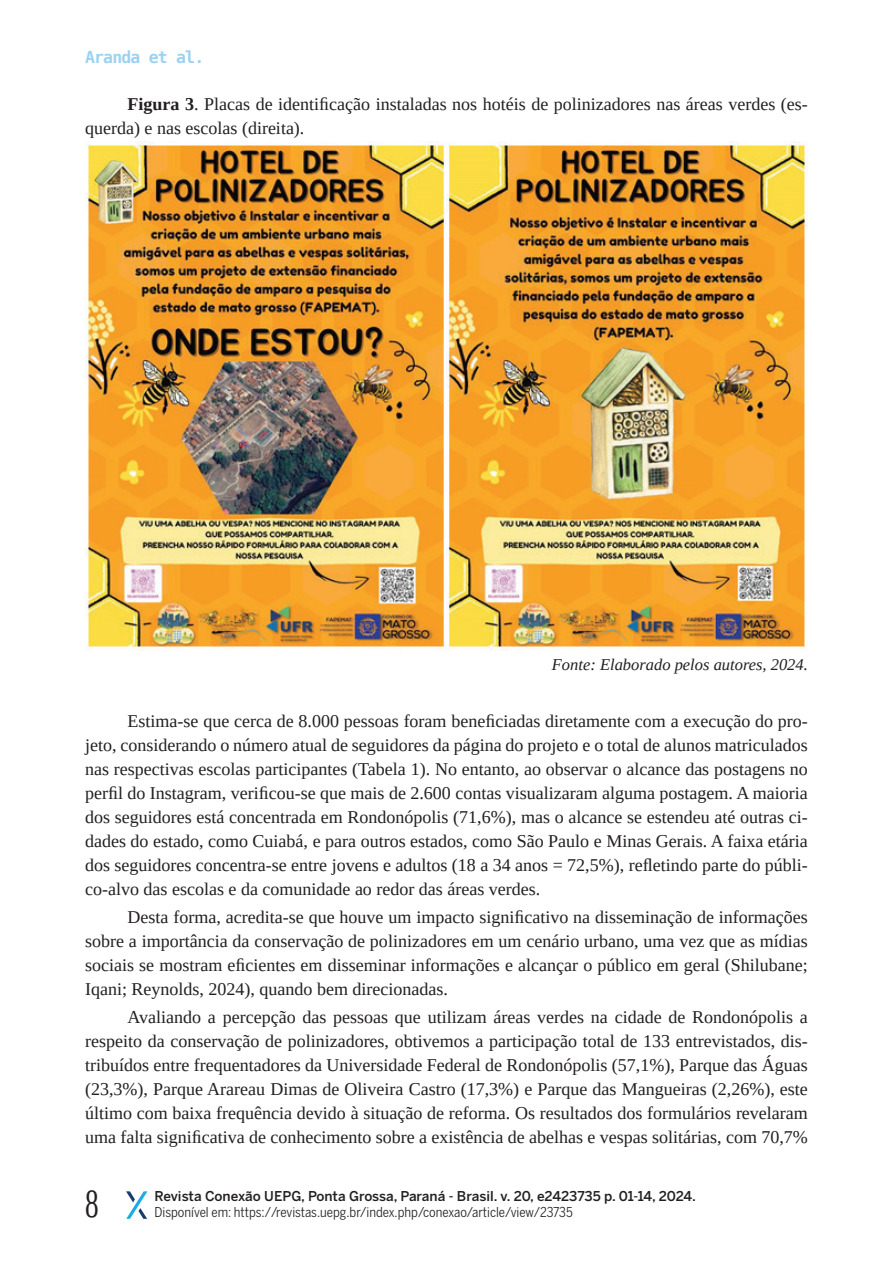
<style>
.page{position:relative;width:893px;height:1263px;background:#fff}
.page>*{position:absolute;margin:0;border:0;box-sizing:border-box;transform-origin:0 0}
.t1{font:39.9px "Liberation Serif";color:#231f20;scale:.68 1}
.t2{font:18px/24px "Liberation Serif";color:#231f20;text-align:justify}
.t3{font:italic 16.5px "Liberation Serif";color:#231f20}
.t4{font:700 16.5px "DejaVu Sans Mono";letter-spacing:-.05em;color:#9bd2f1}
.t5{font:13.5px "Benton Sans Cond";color:#231f20}
.t6{font:500 13.5px "Benton Sans";color:#231f20}
.s1{font-weight:700}
</style>
<div class="page">
<svg style="left:126px;top:1191px;width:21px;height:28px"></svg>
<img style="left:85px;top:142px;width:723px;height:508px">
<p class="t4" style="left:85px;top:45px;width:121px">Aranda et al.</p>
<p class="t2" style="left:85px;top:92px;width:724px;text-indent:43px"><span class="s1">Figura 3</span>. Placas de identificação instaladas nos hotéis de polinizadores nas áreas verdes (es&shy;querda) e nas escolas (direita).</p>
<p class="t3" style="left:552px;top:654px;width:258px">Fonte: Elaborado pelos autores, 2024.</p>
<p class="t2" style="left:85px;top:709px;width:724px;text-indent:43px">Estima-se que cerca de 8.000 pessoas foram beneficiadas diretamente com a execução do pro&shy;jeto, considerando o número atual de seguidores da página do projeto e o total de alunos matriculados nas respectivas escolas participantes (Tabela 1). No entanto, ao observar o alcance das postagens no perfil do Instagram, verificou-se que mais de 2.600 contas visualizaram alguma postagem. A maioria dos seguidores está concentrada em Rondonópolis (71,6%), mas o alcance se estendeu até outras ci&shy;dades do estado, como Cuiabá, e para outros estados, como São Paulo e Minas Gerais. A faixa etária dos seguidores concentra-se entre jovens e adultos (18 a 34 anos = 72,5%), refletindo parte do públi&shy;co-alvo das escolas e da comunidade ao redor das áreas verdes.</p>
<p class="t2" style="left:85px;top:905px;width:724px;text-indent:43px">Desta forma, acredita-se que houve um impacto significativo na disseminação de informações sobre a importância da conservação de polinizadores em um cenário urbano, uma vez que as mídias sociais se mostram eficientes em disseminar informações e alcançar o público em geral (Shilubane; Iqani; Reynolds, 2024), quando bem direcionadas.</p>
<p class="t2" style="left:85px;top:1005px;width:724px;text-indent:43px">Avaliando a percepção das pessoas que utilizam áreas verdes na cidade de Rondonópolis a respeito da conservação de polinizadores, obtivemos a participação total de 133 entrevistados, dis&shy;tribuídos entre frequentadores da Universidade Federal de Rondonópolis (57,1%), Parque das Águas (23,3%), Parque Arareau Dimas de Oliveira Castro (17,3%) e Parque das Mangueiras (2,26%), este último com baixa frequência devido à situação de reforma. Os resultados dos formulários revelaram uma falta significativa de conhecimento sobre a existência de abelhas e vespas solitárias, com 70,7%</p>
<h1 class="t1" style="left:85px;top:1178px;width:21px">8</h1>
<p class="t6" style="left:155px;top:1188px;width:543px">Revista Conexão UEPG, Ponta Grossa, Paraná - Brasil. v. 20, e2423735 p. 01-14, 2024.</p>
<p class="t5" style="left:155px;top:1205px;width:420px">Disponível em: https://revistas.uepg.br/index.php/conexao/article/view/23735</p>
</div>
